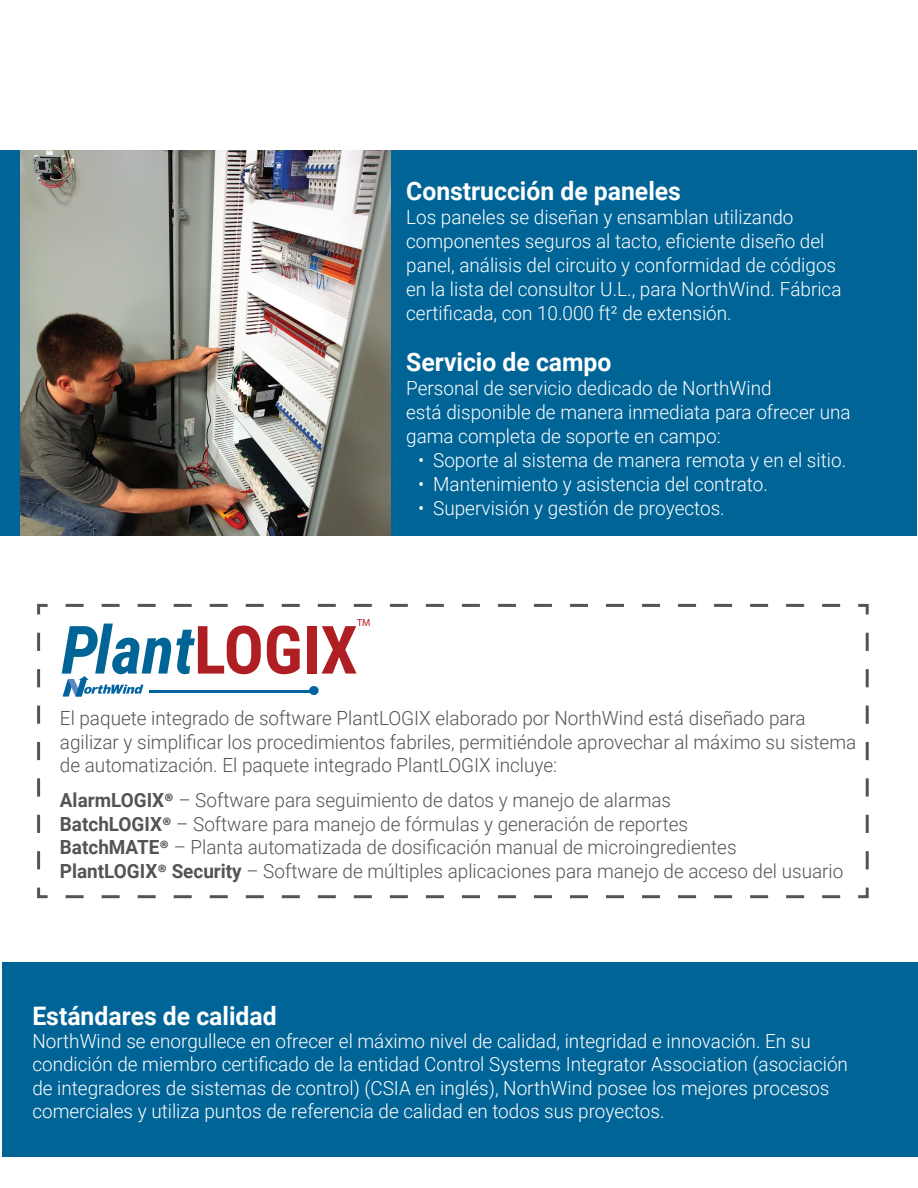
<style>
.page{position:relative;width:918px;height:1188px;background:#fff}
.page>*{position:absolute;margin:0;border:0;box-sizing:border-box;transform-origin:0 0}
.t1{font:italic 700 66.6px "Roboto Condensed";color:#016496}
.t2{font:700 25.5px "Roboto";color:#fff}
.t3{font:300 19.5px/24px "Roboto";color:#fff}
.t4{font:300 19.5px/23.4px "Roboto";color:#545456}
.t5{font:10.35px "Myriad Pro";color:#b01f27}
.s1{font-style:normal;color:#af1e22}
.s2{font-weight:700}
.s3{font-family:"Calibri";font-weight:700}
</style>
<div class="page">
<div style="left:3px;top:962px;width:915px;height:195px;background:#016496"></div>
<div style="left:0;top:150px;width:917px;height:386px;background:#016496"></div>
<svg style="left:37px;top:603px;width:832px;height:296px"></svg>
<img style="left:21px;top:150px;width:370px;height:386px">
<svg style="left:63px;top:676px;width:80px;height:21px"></svg>
<hr style="left:149px;top:690px;width:162px;height:2px;background:#0163a0">
<div style="left:309px;top:686px;width:10px;height:9px;background:#0163a0;border-radius:50%"></div>
<h2 class="t2" style="left:406px;top:173px;width:276px">Construcción de paneles</h2>
<p class="t3" style="left:406px;top:204px;width:437px">Los paneles se diseñan y ensamblan utilizando componentes seguros al tacto, eficiente diseño del panel, análisis del circuito y conformidad de códigos en la lista del consultor U.L., para NorthWind. Fábrica certificada, con 10.000 ft² de extensión.</p>
<h2 class="t2" style="left:406px;top:344px;width:207px">Servicio de campo</h2>
<p class="t3" style="left:406px;top:375px;width:446px">Personal de servicio dedicado de NorthWind<br>está disponible de manera inmediata para ofrecer una gama completa de soporte en campo:</p>
<p class="t3" style="left:418px;top:447px;width:429px">• Soporte al sistema de manera remota y en el sitio.</p>
<p class="t3" style="left:418px;top:471px;width:351px">• Mantenimiento y asistencia del contrato.</p>
<p class="t3" style="left:418px;top:495px;width:308px">• Supervisión y gestión de proyectos.</p>
<p class="t5" style="left:357px;top:616px;width:15px">TM</p>
<h1 class="t1" style="left:61px;top:603px;width:298px">Plant<span class="s1">LOGIX</span></h1>
<p class="t4" style="left:60px;top:706px;width:798px">El paquete integrado de software PlantLOGIX elaborado por NorthWind está diseñado para agilizar y simplificar los procedimientos fabriles, permitiéndole aprovechar al máximo su sistema de automatización. El paquete integrado PlantLOGIX incluye:</p>
<p class="t4" style="left:60px;top:788px;width:785px"><span class="s2">AlarmLOGIX</span><span class="s3">®</span> – Software para seguimiento de datos y manejo de alarmas<br><span class="s2">BatchLOGIX</span><span class="s3">®</span> – Software para manejo de fórmulas y generación de reportes<br><span class="s2">BatchMATE</span><span class="s3">®</span> – Planta automatizada de dosificación manual de microingredientes <span class="s2">PlantLOGIX</span><span class="s3">®</span> <span class="s2">Security</span> – Software de múltiples aplicaciones para manejo de acceso del usuario</p>
<h2 class="t2" style="left:32px;top:998px;width:246px">Estándares de calidad</h2>
<p class="t3" style="left:32px;top:1029px;width:817px;line-height:23.4px">NorthWind se enorgullece en ofrecer el máximo nivel de calidad, integridad e innovación. En su condición de miembro certificado de la entidad Control Systems Integrator Association (asociación de integradores de sistemas de control) (CSIA en inglés), NorthWind posee los mejores procesos comerciales y utiliza puntos de referencia de calidad en todos sus proyectos.</p>
</div>
